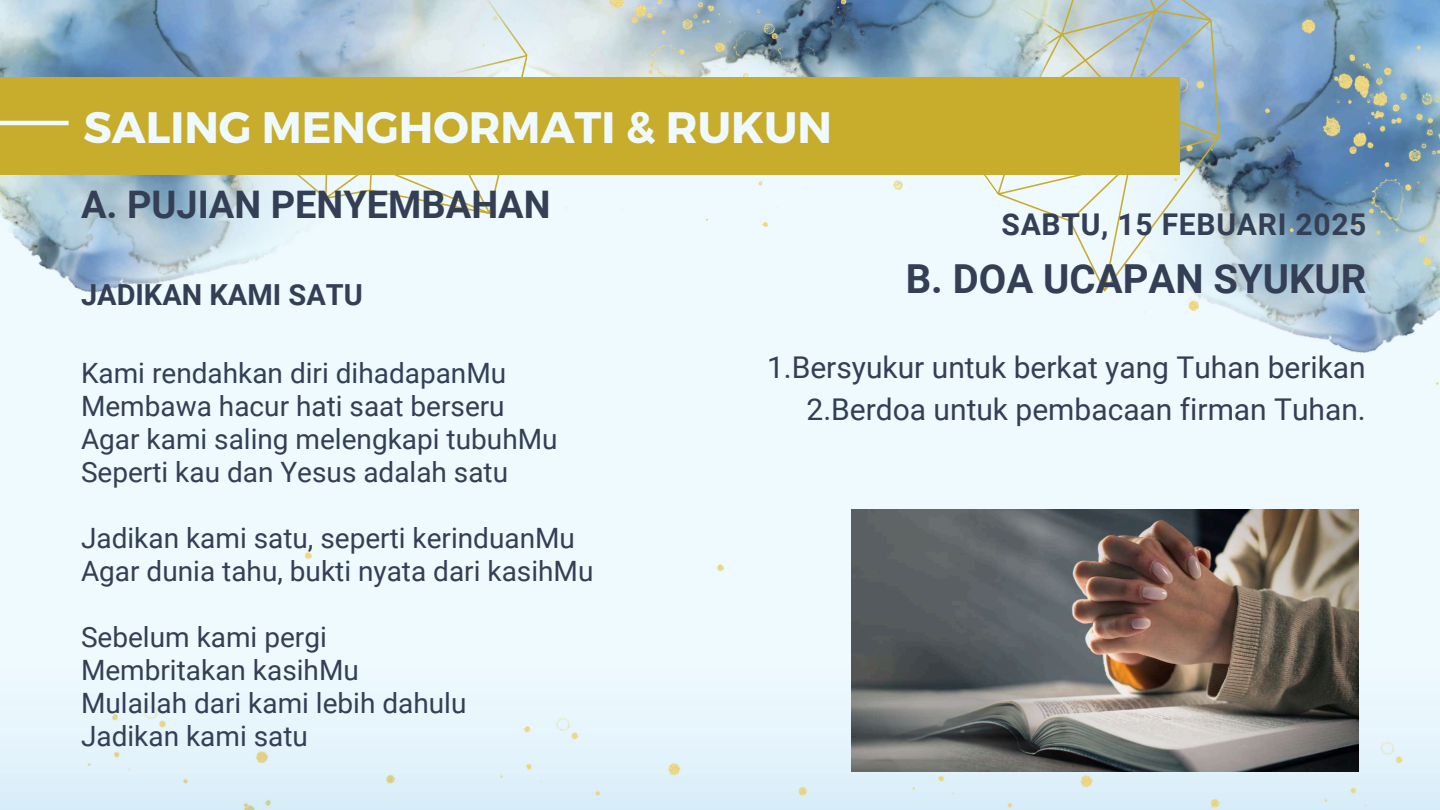
<style>
.page{position:relative;width:1440px;height:810px;background:#eefaff}
.page>*{position:absolute;margin:0;border:0;box-sizing:border-box;transform-origin:0 0}
.t1{font:700 44px "Montserrat";color:#eefaff}
.t2{font:700 40px "Roboto";color:#343f56}
.t3{font:700 38px "Roboto";color:#343f56}
.t4{font:30px/42px "Roboto";color:#343f56;text-align:right}
.t5{font:700 30px "Roboto";letter-spacing:.025em;color:#343f56}
.t6{font:700 29px "Roboto";color:#343f56}
.t7{font:28px/33px "Roboto";color:#343f56}
</style>
<div class="page">
<svg style="left:1092px;top:0;width:62px;height:292px"></svg>
<img style="left:903px;top:0;width:217px;height:268px">
<img style="left:1154px;top:0;width:286px;height:385px">
<img style="left:679px;top:0;width:224px;height:227px">
<img style="left:0;top:706px;width:355px;height:104px">
<img style="left:355px;top:564px;width:413px;height:246px">
<div style="left:768px;top:750px;width:412px;height:60px;background:#dcf0fa"></div>
<div style="left:1180px;top:740px;width:260px;height:70px;background:#ddf0fa"></div>
<img style="left:0;top:0;width:679px;height:293px">
<div style="left:0;top:77px;width:1180px;height:98px;background:#c8ad2c"></div>
<hr style="left:0;top:121px;width:69px;height:4px;background:#eefaff">
<img style="left:851px;top:509px;width:508px;height:262px">
<h1 class="t1" style="left:84px;top:99px;width:750px">SALING MENGHORMATI &amp; RUKUN</h1>
<h3 class="t3" style="left:81px;top:182px;width:471px">A. PUJIAN PENYEMBAHAN</h3>
<p class="t6" style="left:81px;top:278px;width:283px">JADIKAN KAMI SATU</p>
<p class="t5" style="left:1002px;top:207px;width:366px">SABTU, 15 FEBUARI 2025</p>
<h2 class="t2" style="left:906px;top:256px;width:462px">B. DOA UCAPAN SYUKUR</h2>
<p class="t7" style="left:81px;top:356px;width:478px">Kami rendahkan diri dihadapanMu Membawa hacur hati saat berseru Agar kami saling melengkapi tubuhMu Seperti kau dan Yesus adalah satu</p>
<p class="t7" style="left:81px;top:521px;width:514px">Jadikan kami satu, seperti kerinduanMu<br>Agar dunia tahu, bukti nyata dari kasihMu</p>
<p class="t7" style="left:81px;top:620px;width:387px">Sebelum kami pergi<br>Membritakan kasihMu<br>Mulailah dari kami lebih dahulu<br>Jadikan kami satu</p>
<p class="t4" style="left:767px;top:347px;width:600px">1.Bersyukur untuk berkat yang Tuhan berikan<br>2.Berdoa untuk pembacaan firman Tuhan.</p>
</div>
